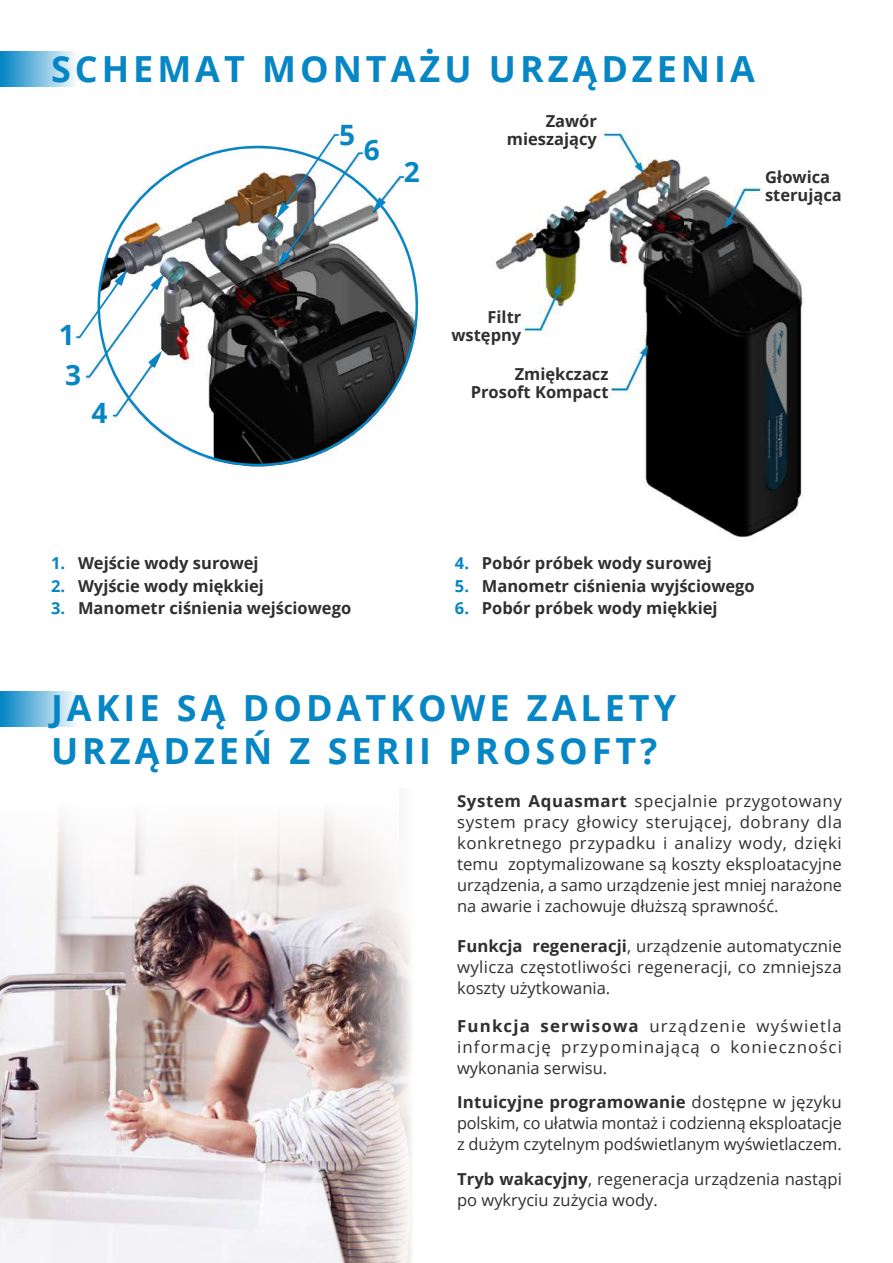
<style>
.page{position:relative;width:893px;height:1263px;background:#fff}
.page>*{position:absolute;margin:0;border:0;box-sizing:border-box;transform-origin:0 0}
.t1{font:700 36px/43.2px "Open Sans";letter-spacing:.11em;color:#0686c5}
.t2{font:700 28.05px "Open Sans";color:#0686c5}
.t3{font:16.5px/21px "Open Sans";color:#2f2f2f;text-align:justify}
.t4{font:700 16.5px/18px "Open Sans";color:#2f2f2f;text-align:right}
.s1{color:#0686c5}
.s2{font-weight:700}
</style>
<div class="page">
<hr style="left:892px;top:1048px;width:1px;height:215px;background:#231f20">
<img style="left:101px;top:145px;width:317px;height:322px">
<svg style="left:276px;top:133px;width:88px;height:134px"></svg>
<svg style="left:372px;top:175px;width:34px;height:38px"></svg>
<svg style="left:76px;top:269px;width:88px;height:148px"></svg>
<div style="left:0;top:52px;width:81px;height:35px;background:linear-gradient(to right,#0083c3,#fff)"></div>
<div style="left:0;top:691px;width:81px;height:35px;background:linear-gradient(to right,#0083c3,#fff)"></div>
<img style="left:495px;top:130px;width:308px;height:408px">
<img style="left:0;top:931px;width:325px;height:332px">
<svg style="left:325px;top:913px;width:86px;height:350px;background:#c1b1b0"></svg>
<svg style="left:0;top:813px;width:398px;height:118px;fill:#f6f4f4"></svg>
<h1 class="t1" style="left:51px;top:47px;width:705px">SCHEMAT MONTAŻU URZĄDZENIA</h1>
<h2 class="t2" style="left:59px;top:315px;width:18px">1</h2>
<h2 class="t2" style="left:65px;top:355px;width:18px">3</h2>
<h2 class="t2" style="left:91px;top:393px;width:18px">4</h2>
<h2 class="t2" style="left:339px;top:115px;width:18px">5</h2>
<h2 class="t2" style="left:364px;top:129px;width:18px">6</h2>
<h2 class="t2" style="left:404px;top:152px;width:18px">2</h2>
<p class="t4" style="left:507px;top:111px;width:92px">Zawór mieszający</p>
<p class="t4" style="left:451px;top:308px;width:71px">Filtr wstępny</p>
<p class="t4" style="left:471px;top:364px;width:139px">Zmiękczacz<br>Prosoft Kompact</p>
<p class="t4" style="left:765px;top:168px;width:78px;text-align:left">Głowica sterująca</p>
<p class="t4" style="left:51px;top:554px;width:209px"><span class="s1">1.</span> Wejście wody surowej</p>
<p class="t4" style="left:51px;top:576px;width:214px"><span class="s1">2.</span> Wyjście wody miękkiej</p>
<p class="t4" style="left:51px;top:599px;width:302px"><span class="s1">3.</span> Manometr ciśnienia wejściowego</p>
<p class="t4" style="left:455px;top:554px;width:258px"><span class="s1">4.</span> Pobór próbek wody surowej</p>
<p class="t4" style="left:455px;top:576px;width:301px"><span class="s1">5.</span> Manometr ciśnienia wyjściowego</p>
<p class="t4" style="left:455px;top:599px;width:264px"><span class="s1">6.</span> Pobór próbek wody miękkiej</p>
<h1 class="t1" style="left:51px;top:686px;width:627px">JAKIE SĄ DODATKOWE ZALETY<br>URZĄDZEŃ Z SERII PROSOFT?</h1>
<p class="t3" style="left:457px;top:790px;width:386px"><span class="s2">System Aquasmart</span> specjalnie przygotowany system pracy głowicy sterującej, dobrany dla konkretnego przypadku i analizy wody, dzięki temu zoptymalizowane są koszty eksploatacyjne urządzenia, a samo urządzenie jest mniej narażone na awarie i zachowuje dłuższą sprawność.</p>
<p class="t3" style="left:457px;top:935px;width:386px"><span class="s2">Funkcja regeneracji</span>, urządzenie automatycznie wylicza częstotliwości regeneracji, co zmniejsza koszty użytkowania.</p>
<p class="t3" style="left:457px;top:1015px;width:386px"><span class="s2">Funkcja serwisowa</span> urządzenie wyświetla informację przypominającą o konieczności wykonania serwisu.</p>
<p class="t3" style="left:457px;top:1091px;width:386px"><span class="s2">Intuicyjne programowanie</span> dostępne w języku polskim, co ułatwia montaż i codzienną eksploatacje z dużym czytelnym podświetlanym wyświetlaczem.</p>
<p class="t3" style="left:457px;top:1168px;width:386px"><span class="s2">Tryb wakacyjny</span>, regeneracja urządzenia nastąpi po wykryciu zużycia wody.</p>
</div>
